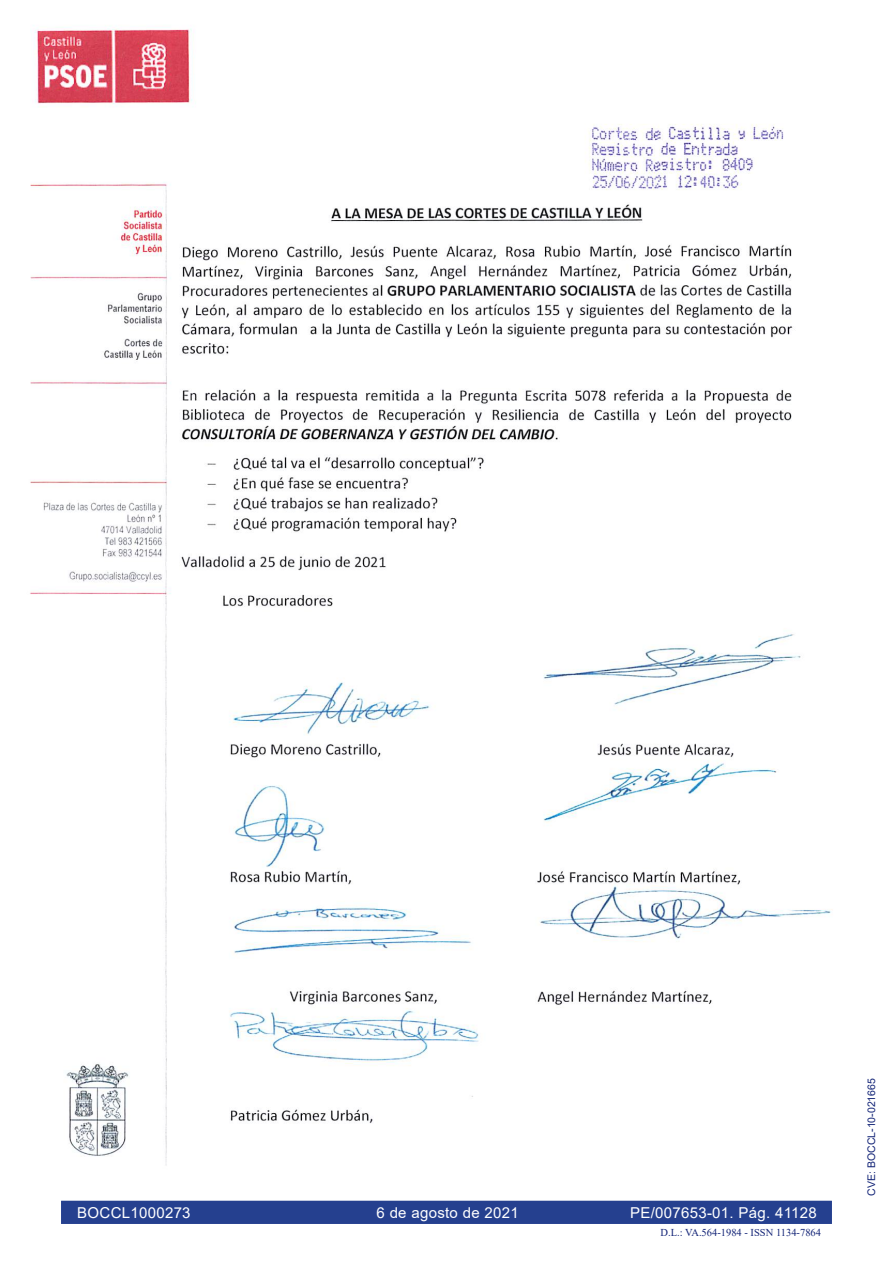
<style>
.page{position:relative;width:893px;height:1263px;background:#fff}
.page>*{position:absolute;margin:0;border:0;box-sizing:border-box;transform-origin:0 0}
.E_CVE{font:15px "Arial";letter-spacing:.02em;color:#fff}
.t1{font:10.5px "Times New Roman";color:#132477}
.t2{font:10.5px "Arial";color:#132477}
</style>
<div class="page">
<div style="left:60px;top:1200px;width:773px;height:25px;background:#25408f"></div>
<div style="left:60px;top:1199px;width:773px;height:26px;border:2px solid #fff"></div>
<img style="left:30px;top:28px;width:803px;height:1172px">
<p class="E_CVE" style="left:77px;top:1202px;width:115px">BOCCL1000273</p>
<p class="E_CVE" style="left:377px;top:1202px;width:144px">6 de agosto de 2021</p>
<p class="E_CVE" style="left:630px;top:1202px;width:188px">PE/007653-01. Pág. 41128</p>
<p class="t1" style="left:661px;top:1225px;width:162px">D.L.: VA.564-1984 - ISSN 1134-7864</p>
<p class="t2" style="left:864px;top:1195px;width:119px;rotate:-90deg">CVE: BOCCL-10-021665</p>
</div>
